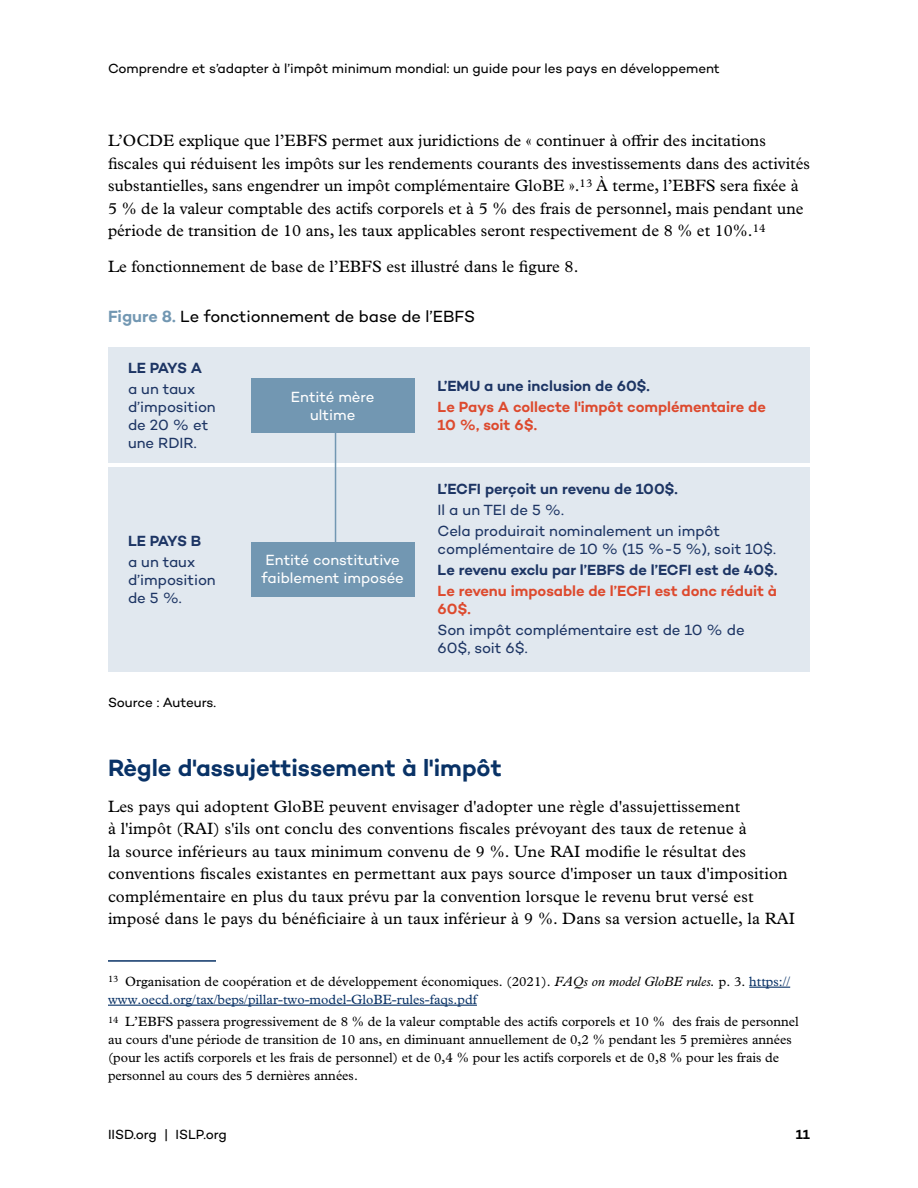
<style>
.page{position:relative;width:918px;height:1188px;background:#fff}
.page>*{position:absolute;margin:0;border:0;box-sizing:border-box;transform-origin:0 0}
.t1{font:600 24px "Campton";color:#093266}
.t2{font:16.5px/22.5px "Plantin MT Pro";color:#000}
.Figure_title{font:16.5px "Campton";letter-spacing:-.005em;color:#000}
.t3{font:15px/18px "Campton";letter-spacing:-.005em;color:#1d3564}
.t4{font:600 15px/21px "Campton";letter-spacing:-.005em;color:#1d3564}
.t5{font:600 15px/21px "Campton";letter-spacing:-.005em;color:#dd4a2e}
.t6{font:15px/18px "Campton";letter-spacing:-.005em;color:#fff}
.Footnotes{font:13.5px/18px "Plantin MT Pro";color:#000}
.Footnotes-2{font:13.5px/18px "Plantin MT Pro";color:#093266}
.Source{font:13.5px "Campton";letter-spacing:-.005em;color:#000}
.t7{font:600 13.5px "Campton";color:#000}
.s1{font-weight:600;color:#7297b2}
.s2{font-weight:400}
.s3{color:#1d3564}
.s4{font-weight:600}
.s5{color:#dd4a2e}
.s6{font-weight:600;color:#dd4a2e}
.s7{color:#000}
.s8{font-style:italic;color:#000}
</style>
<div class="page">
<hr style="left:108px;top:960px;width:108px;height:2px;background:#093266">
<hr style="left:749px;top:987px;width:41px;height:1px;background:#093266">
<hr style="left:108px;top:1005px;width:369px;height:1px;background:#093266">
<div style="left:108px;top:467px;width:702px;height:204px;background:#e1e8ef"></div>
<div style="left:108px;top:348px;width:702px;height:115px;background:#e1e8ef"></div>
<div style="left:251px;top:542px;width:163px;height:54px;background:#7297b2"></div>
<hr style="left:335px;top:419px;width:1px;height:124px;background:#7297b2">
<div style="left:251px;top:378px;width:163px;height:55px;background:#7297b2"></div>
<p class="Source" style="left:108px;top:60px;width:613px">Comprendre et s’adapter à l’impôt minimum mondial: un guide pour les pays en développement</p>
<p class="t2" style="left:108px;top:130px;width:703px">L’OCDE explique que l’EBFS permet aux juridictions de « continuer à offrir des incitations fiscales qui réduisent les impôts sur les rendements courants des investissements dans des activités substantielles, sans engendrer un impôt complémentaire GloBE ».<sup>13</sup> À terme, l’EBFS sera fixée à 5 % de la valeur comptable des actifs corporels et à 5 % des frais de personnel, mais pendant une période de transition de 10 ans, les taux applicables seront respectivement de 8 % et 10%.<sup>14</sup></p>
<p class="t2" style="left:108px;top:256px;width:472px">Le fonctionnement de base de l’EBFS est illustré dans le figure 8.</p>
<p class="Figure_title" style="left:108px;top:306px;width:368px"><span class="s1">Figure 8.</span> Le fonctionnement de base de l’EBFS</p>
<p class="t4" style="left:128px;top:357px;width:76px">LE PAYS A <span class="s2">a un taux</span></p>
<p class="t3" style="left:128px;top:398px;width:89px">d’imposition de 20 % et une RDIR.</p>
<p class="t4" style="left:128px;top:530px;width:75px">LE PAYS B <span class="s2">a un taux</span></p>
<p class="t3" style="left:128px;top:570px;width:89px">d’imposition de 5 %.</p>
<p class="Source" style="left:108px;top:694px;width:110px">Source : Auteurs.</p>
<p class="t6" style="left:291px;top:387px;width:85px;text-align:center">Entité mère ultime</p>
<p class="t6" style="left:262px;top:551px;width:144px">Entité constitutive faiblement imposée</p>
<p class="t5" style="left:438px;top:375px;width:330px"><span class="s3">L’EMU a une inclusion de 60$.<br></span>Le Pays A collecte l'impôt complémentaire de</p>
<p class="t5" style="left:438px;top:414px;width:101px">10 %, soit 6$.</p>
<p class="t3" style="left:438px;top:478px;width:284px;line-height:21px"><span class="s4">L’ECFI perçoit un revenu de 100$.<br></span>Il a un TEI de 5 %.<br>Cela produirait nominalement un impôt</p>
<p class="t4" style="left:438px;top:538px;width:341px;text-align:justify"><span class="s2">complémentaire de 10 % (15 %-5 %), soit 10$.<br></span>Le revenu exclu par l’EBFS de l’ECFI est de 40$.<br><span class="s5">Le revenu imposable de l’ECFI est donc réduit à</span></p>
<p class="t3" style="left:438px;top:598px;width:309px;line-height:21px"><span class="s6">60$.<br></span>Son impôt complémentaire est de 10 % de</p>
<p class="t3" style="left:438px;top:638px;width:92px">60$, soit 6$.</p>
<h2 class="t1" style="left:108px;top:752px;width:395px">Règle d'assujettissement à l'impôt</h2>
<p class="t2" style="left:108px;top:795px;width:689px">Les pays qui adoptent GloBE peuvent envisager d'adopter une règle d'assujettissement<br>à l'impôt (RAI) s'ils ont conclu des conventions fiscales prévoyant des taux de retenue à<br>la source inférieurs au taux minimum convenu de 9 %. Une RAI modifie le résultat des conventions fiscales existantes en permettant aux pays source d'imposer un taux d'imposition complémentaire en plus du taux prévu par la convention lorsque le revenu brut versé est imposé dans le pays du bénéficiaire à un taux inférieur à 9 %. Dans sa version actuelle, la RAI</p>
<p class="Footnotes-2" style="left:108px;top:972px;width:684px"><sup>13</sup> <span class="s7">Organisation de coopération et de développement économiques. (2021).</span> <span class="s8">FAQs on model GloBE rules.</span> <span class="s7">p. 3.</span> https:// www.oecd.org/tax/beps/pillar-two-model-GloBE-rules-faqs.pdf</p>
<p class="Footnotes" style="left:108px;top:1013px;width:692px"><sup>14</sup> L’EBFS passera progressivement de 8 % de la valeur comptable des actifs corporels et 10 % des frais de personnel au cours d'une période de transition de 10 ans, en diminuant annuellement de 0,2 % pendant les 5 premières années (pour les actifs corporels et les frais de personnel) et de 0,4 % pour les actifs corporels et de 0,8 % pour les frais de personnel au cours des 5 dernières années.</p>
<p class="Source" style="left:108px;top:1126px;width:120px">IISD.org | ISLP.org</p>
<p class="t7" style="left:796px;top:1126px;width:16px">11</p>
</div>
